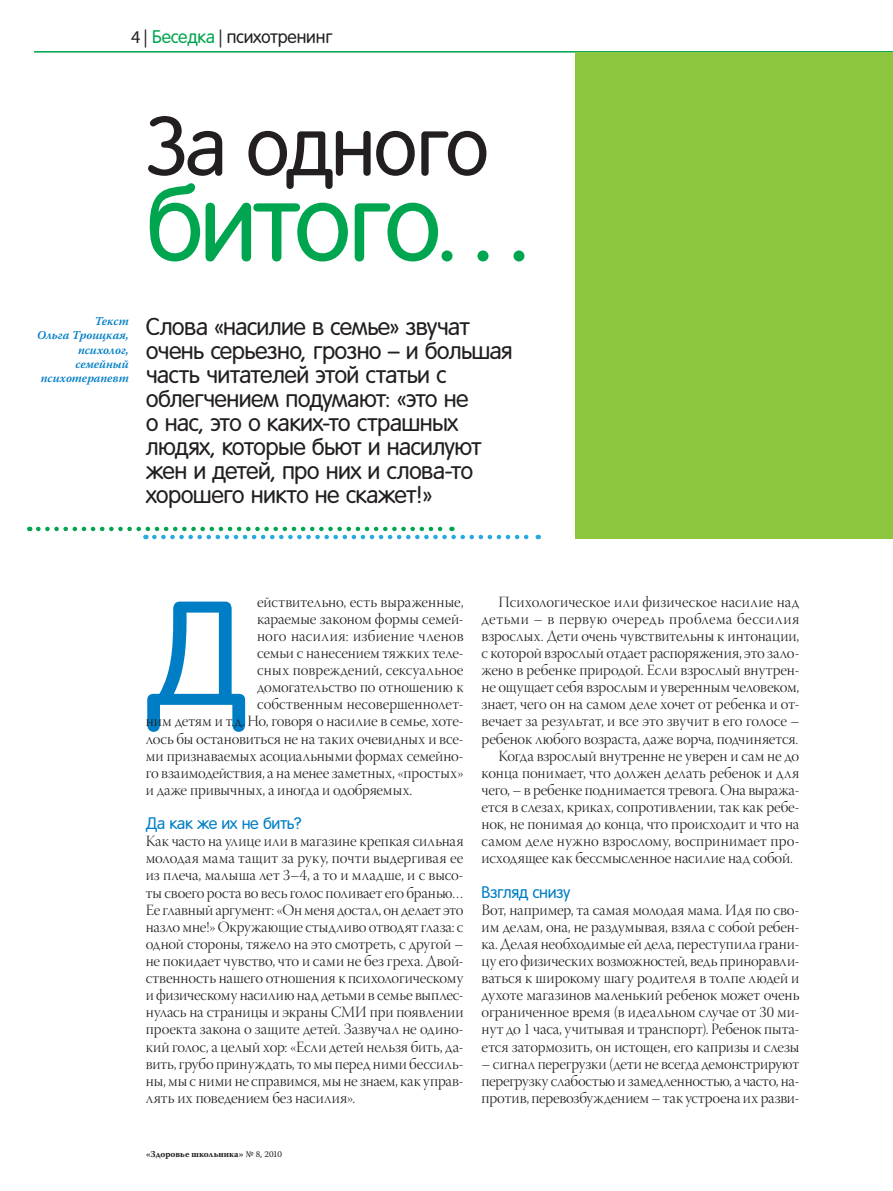
<style>
.page{position:relative;width:893px;height:1191px;background:#fff}
.page>*{position:absolute;margin:0;border:0;box-sizing:border-box;transform-origin:0 0}
._01_bukvica{font:145.05px "Rotonda";color:#007ec5}
._02_zag{font:108px "Rotonda";letter-spacing:-.06em;color:#00a54f}
._02_zag-2{font:82.5px "Rotonda";letter-spacing:-.035em;color:#231f20}
._03_lead{font:24px/24px "Rotonda";letter-spacing:-.03em;color:#231f20}
._00_text_antiq{font:18px "Rotonda";letter-spacing:-.015em;color:#231f20}
._08_podzag{font:16.5px "Rotonda";letter-spacing:-.025em;color:#007ec5}
._01_stroka{font:15.6px/17.1px "Warnock Pro Light Disp";letter-spacing:-.015em;color:#231f20;text-align:justify}
._00_text_antiq-2{font:15.6px/17.1px "Warnock Pro Light Disp";letter-spacing:-.01em;color:#231f20;text-align:justify}
._01_bukvica-2{font:15.6px "Warnock Pro Light Disp";letter-spacing:-.005em;color:#231f20}
._04_author{font:italic 600 12px/14.4px "Warnock Pro";letter-spacing:-.005em;color:#007ec5;text-align:right}
.foto_author{font:700 9px "Warnock Pro";letter-spacing:-.005em;color:#231f20}
.s1{font-family:"Myriad Pro"}
.s2{color:#00a54f}
.s3{font-weight:400}
</style>
<div class="page">
<hr style="left:35px;top:51px;width:858px;height:1px;background:#00a54f">
<div style="left:576px;top:52px;width:317px;height:486px;background:#8bc63e"></div>
<svg style="left:38px;top:527px;width:501px;height:12px"></svg>
<p class="_00_text_antiq" style="left:131px;top:27px;width:203px"><span class="s1">4 |</span> <span class="s2">Беседка</span> <span class="s1">|</span> психотренинг</p>
<p class="_02_zag-2" style="left:146px;top:100px;width:345px">За одного</p>
<p class="_02_zag" style="left:146px;top:163px;width:393px">битого…</p>
<p class="_04_author" style="left:95px;top:313px;width:35px">Текст</p>
<p class="_04_author" style="left:37px;top:328px;width:93px">Ольга Троицкая, психолог, семейный психотерапевт</p>
<p class="_03_lead" style="left:146px;top:314px;width:368px">Слова «насилие в семье» звучат очень серьезно, грозно – и большая часть читателей этой статьи с облегчением подумают: «это не<br>о нас, это о каких-то страшных людях, которые бьют и насилуют жен и детей, про них и слова-то хорошего никто не скажет!»</p>
<p class="_01_bukvica" style="left:146px;top:573px;width:103px">Д</p>
<p class="_01_bukvica-2" style="left:257px;top:593px;width:208px">ействительно, есть выраженные,</p>
<p class="_01_bukvica-2" style="left:257px;top:610px;width:208px">караемые законом формы семей-</p>
<p class="_01_bukvica-2" style="left:257px;top:627px;width:208px">ного насилия: избиение членов</p>
<p class="_01_bukvica-2" style="left:257px;top:644px;width:208px">семьи с нанесением тяжких теле-</p>
<p class="_01_bukvica-2" style="left:257px;top:661px;width:208px">сных повреждений, сексуальное</p>
<p class="_01_bukvica-2" style="left:257px;top:679px;width:208px">домогательство по отношению к</p>
<p class="_01_bukvica-2" style="left:257px;top:696px;width:208px">собственным несовершеннолет-</p>
<p class="_01_bukvica-2" style="left:146px;top:713px;width:319px">ним детям и т.д. Но, говоря о насилие в семье, хоте-</p>
<p class="_01_bukvica-2" style="left:146px;top:730px;width:319px">лось бы остановиться не на таких очевидных и все-</p>
<p class="_01_bukvica-2" style="left:146px;top:747px;width:319px">ми признаваемых асоциальными формах семейно-</p>
<p class="_01_bukvica-2" style="left:146px;top:764px;width:319px">го взаимодействия, а на менее заметных, «простых»</p>
<p class="_01_bukvica-2" style="left:146px;top:781px;width:268px">и даже привычных, а иногда и одобряемых.</p>
<p class="_08_podzag" style="left:146px;top:814px;width:157px">Да как же их не бить?</p>
<p class="_01_stroka" style="left:146px;top:834px;width:319px">Как часто на улице или в магазине крепкая сильная молодая мама тащит за руку, почти выдергивая ее из плеча, малыша лет 3–4, а то и младше, и с высо&shy;ты своего роста во весь голос поливает его бранью… Ее главный аргумент: «Он меня достал, он делает это назло мне!» Окружающие стыдливо отводят глаза: с одной стороны, тяжело на это смотреть, с другой – не покидает чувство, что и сами не без греха. Двой&shy;ственность нашего отношения к психологическому и физическому насилию над детьми в семье выплес&shy;нулась на страницы и экраны СМИ при появлении проекта закона о защите детей. Зазвучал не одино&shy;кий голос, а целый хор: «Если детей нельзя бить, да&shy;вить, грубо принуждать, то мы перед ними бессиль&shy;ны, мы с ними не справимся, мы не знаем, как управ&shy;лять их поведением без насилия».</p>
<p class="foto_author" style="left:146px;top:1148px;width:138px">«Здоровье школьника» <span class="s3">№ 8, 2010</span></p>
<p class="_00_text_antiq-2" style="left:482px;top:594px;width:319px;text-indent:17px">Психологическое или физическое насилие над детьми – в первую очередь проблема бессилия взрослых. Дети очень чувствительны к интонации, с которой взрослый отдает распоряжения, это зало&shy;жено в ребенке природой. Если взрослый внутрен&shy;не ощущает себя взрослым и уверенным человеком, знает, чего он на самом деле хочет от ребенка и от&shy;вечает за результат, и все это звучит в его голосе – ребенок любого возраста, даже ворча, подчиняется.</p>
<p class="_00_text_antiq-2" style="left:482px;top:748px;width:319px;text-indent:17px">Когда взрослый внутренне не уверен и сам не до конца понимает, что должен делать ребенок и для чего, – в ребенке поднимается тревога. Она выража&shy;ется в слезах, криках, сопротивлении, так как ребе&shy;нок, не понимая до конца, что происходит и что на самом деле нужно взрослому, воспринимает про&shy;исходящее как бессмысленное насилие над собой.</p>
<p class="_08_podzag" style="left:482px;top:882px;width:90px">Взгляд снизу</p>
<p class="_01_stroka" style="left:482px;top:902px;width:319px">Вот, например, та самая молодая мама. Идя по сво&shy;им делам, она, не раздумывая, взяла с собой ребен&shy;ка. Делая необходимые ей дела, переступила грани&shy;цу его физических возможностей, ведь приноравли&shy;ваться к широкому шагу родителя в толпе людей и духоте магазинов маленький ребенок может очень ограниченное время (в идеальном случае от 30 ми&shy;нут до 1 часа, учитывая и транспорт). Ребенок пыта&shy;ется затормозить, он истощен, его капризы и слезы</p>
<p class="_01_stroka" style="left:482px;top:1056px;width:319px">– сигнал перегрузки (дети не всегда демонстрируют перегрузку слабостью и замедленностью, а часто, на&shy;против, перевозбуждением – так устроена их разви-</p>
</div>
